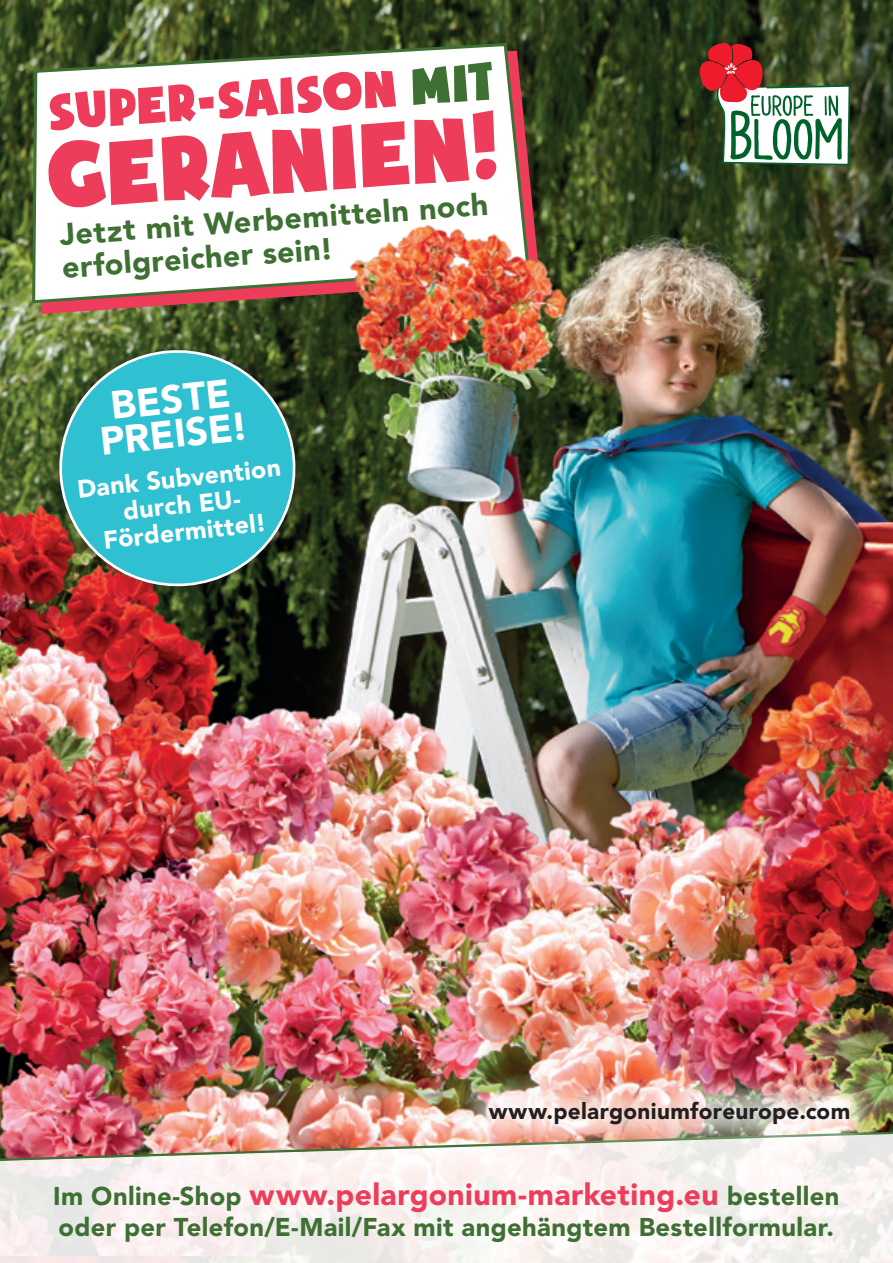
<style>
.page{position:relative;width:893px;height:1263px;background:#fff}
.page>*{position:absolute;margin:0;border:0;box-sizing:border-box;transform-origin:0 0}
.t1{font:103.35px "Soupof Justice";color:#ee3c5b}
.t2{font:58.95px "Soupof Justice";color:#ee3c5b}
.t3{font:900 39px/34.5px "Avenir LT Std";color:#fff;text-align:center}
.t4{font:900 30.45px/33px "Avenir LT Std";color:#3e7034}
.t5{font:900 30px "Avenir LT Std";letter-spacing:.015em;color:#ee3c5b}
.t6{font:900 25.5px "Avenir LT Std";letter-spacing:.015em;color:#3e7034}
.t7{font:900 24.9px/26.7px "Avenir LT Std";color:#fff;text-align:center}
.t8{font:900 22.5px "Avenir LT Std";letter-spacing:.015em;color:#231f20}
.s1{color:#3e7034}
.s2{font-size:25.5px;color:#3e7034}
</style>
<div class="page">
<img style="left:0;top:234px;width:893px;height:400px">
<img style="left:0;top:336px;width:249px;height:67px">
<img style="left:304px;top:607px;width:404px;height:27px">
<img style="left:0;top:403px;width:304px;height:231px">
<img style="left:0;top:634px;width:716px;height:496px">
<img style="left:716px;top:574px;width:177px;height:556px">
<svg style="left:0;top:1162px;width:893px;height:101px;fill:#faf1f0"></svg>
<img style="left:0;top:1130px;width:893px;height:32px">
<img style="left:0;top:0;width:893px;height:234px">
<div style="left:50px;top:341px;width:255px;height:255px;background:#231f20;opacity:.5"></div>
<svg style="left:56px;top:346px;width:243px;height:244px;background:#3ca1a4"></svg>
<div style="left:454px;top:1066px;width:431px;height:94px;background:#fff;opacity:.75"></div>
<svg style="left:41px;top:51px;width:499px;height:263px;background:#5a4b2e"></svg>
<svg style="left:31px;top:41px;width:500px;height:264px"></svg>
<img style="left:304px;top:210px;width:280px;height:178px">
<svg style="left:699px;top:43px;width:152px;height:123px"></svg>
<p class="t2" style="left:46px;top:87px;width:450px;rotate:-4deg">SUPER-SAISON <span class="s1">MIT</span></p>
<p class="t1" style="left:43px;top:134px;width:457px;rotate:-4deg">GERANIEN!</p>
<p class="t4" style="left:59px;top:218px;width:431px;rotate:-4deg">Jetzt mit Werbemitteln noch erfolgreicher sein!</p>
<p class="t3" style="left:95px;top:390px;width:150px;rotate:-6deg">BESTE<br>PREISE!</p>
<p class="t7" style="left:76px;top:476px;width:206px;rotate:-6deg">Dank Subvention durch EU-<br>Fördermittel!</p>
<p class="t8" style="left:489px;top:1098px;width:363px">www.pelargoniumforeurope.com</p>
<p class="t5" style="left:53px;top:1176px;width:788px"><span class="s2">Im Online-Shop</span> www.pelargonium-marketing.eu <span class="s2">bestellen</span></p>
<p class="t6" style="left:59px;top:1212px;width:777px">oder per Telefon/E-Mail/Fax mit angehängtem Bestellformular.</p>
</div>
